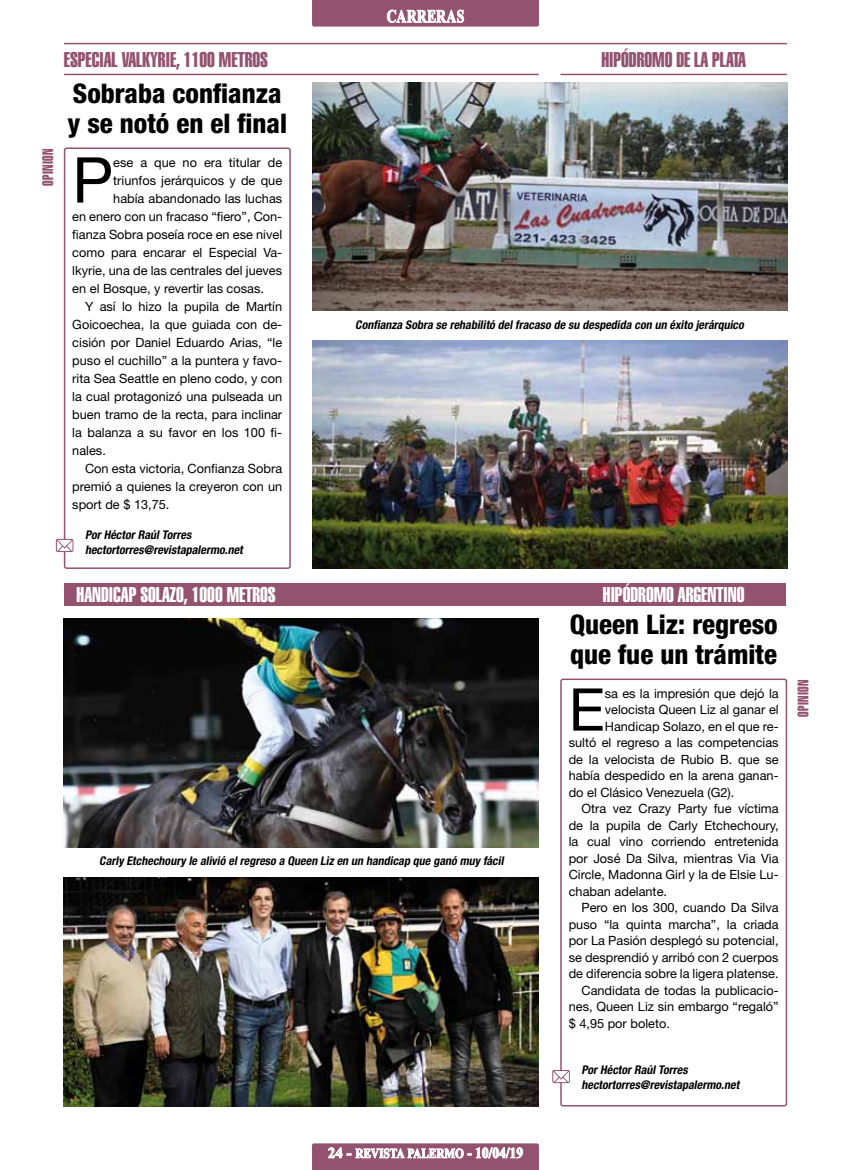
<style>
.page{position:relative;width:851px;height:1170px;background:#fff}
.page>*{position:absolute;margin:0;border:0;box-sizing:border-box;transform-origin:0 0}
.t1{font:63.15px "Helvetica Neue LT Std";color:#000}
.t2{font:58.95px "Helvetica Neue LT Std";color:#000}
.t3{font:800 condensed 27px/30px "Helvetica Neue LT Std";color:#000}
.t4{font:21px "Helvetica LT Std Extra Comp";color:#935370}
.t5{font:21px "Helvetica LT Std Extra Comp";color:#fff}
.t6{font:700 18px "Times New Roman";letter-spacing:.04em;color:#fff;scale:.75 1}
.t7{font:15px "Helvetica LT Std Extra Comp";letter-spacing:.025em;color:#935370}
.t8{font:700 13.5px "Times New Roman";color:#fff;scale:.83 1}
.t9{font:12.75px "Helvetica Neue LT Std";color:#000}
.t10{font:italic 700 condensed 12px/15px "Helvetica Neue LT Std";color:#000}
.s1{font-size:15px}
</style>
<div class="page">
<div style="left:64px;top:147px;width:227px;height:422px;border:2px solid #935370;border-radius:2px"></div>
<div style="left:560px;top:678px;width:227px;height:428px;border:2px solid #935370;border-radius:2px"></div>
<hr style="left:65px;top:74px;width:473px;height:1px;background:#935370">
<hr style="left:65px;top:43px;width:721px;height:1px;background:#935370">
<hr style="left:561px;top:74px;width:225px;height:1px;background:#935370">
<svg style="left:56px;top:539px;width:17px;height:13px"></svg>
<svg style="left:552px;top:1069px;width:17px;height:14px"></svg>
<div style="left:64px;top:583px;width:721px;height:22px;background:#935370"></div>
<svg style="left:312px;top:1143px;width:227px;height:26px;background:#a67289"></svg>
<svg style="left:312px;top:0;width:227px;height:27px;background:#9d637d"></svg>
<img style="left:64px;top:618px;width:475px;height:228px">
<img style="left:312px;top:82px;width:475px;height:229px">
<img style="left:312px;top:340px;width:475px;height:229px">
<img style="left:64px;top:877px;width:475px;height:229px">
<p class="t7" style="left:39px;top:186px;width:39px;rotate:-90deg">OPINION</p>
<h3 class="t6" style="left:386px;top:4px;width:105px">CARRERAS</h3>
<h3 class="t4" style="left:64px;top:47px;width:206px">ESPECIAL VALKYRIE, 1100 METROS</h3>
<h3 class="t4" style="left:601px;top:47px;width:146px">HIPÓDROMO DE LA PLATA</h3>
<h3 class="t3" style="left:67px;top:78px;width:221px">Sobraba confianza y se notó en el final</h3>
<h1 class="t1" style="left:72px;top:142px;width:42px">P</h1>
<p class="t9" style="left:113px;top:154px;width:170px">ese a que no era titular de</p>
<p class="t9" style="left:113px;top:172px;width:170px">triunfos jerárquicos y de que</p>
<p class="t9" style="left:113px;top:190px;width:170px">había abandonado las luchas</p>
<p class="t9" style="left:72px;top:208px;width:211px">en enero con un fracaso “fiero”, Con-</p>
<p class="t9" style="left:72px;top:226px;width:211px">fianza Sobra poseía roce en ese nivel</p>
<p class="t9" style="left:72px;top:244px;width:211px">como para encarar el Especial Va-</p>
<p class="t9" style="left:72px;top:262px;width:211px">lkyrie, una de las centrales del jueves</p>
<p class="t9" style="left:72px;top:280px;width:193px">en el Bosque, y revertir las cosas.</p>
<p class="t9" style="left:85px;top:298px;width:199px">Y así lo hizo la pupila de Martín</p>
<p class="t9" style="left:72px;top:316px;width:211px">Goicoechea, la que guiada con de-</p>
<p class="t9" style="left:72px;top:334px;width:211px">cisión por Daniel Eduardo Arias, “le</p>
<p class="t9" style="left:72px;top:352px;width:211px">puso el cuchillo” a la puntera y favo-</p>
<p class="t9" style="left:72px;top:370px;width:211px">rita Sea Seattle en pleno codo, y con</p>
<p class="t9" style="left:72px;top:388px;width:211px">la cual protagonizó una pulseada un</p>
<p class="t9" style="left:72px;top:406px;width:211px">buen tramo de la recta, para inclinar</p>
<p class="t9" style="left:72px;top:424px;width:211px">la balanza a su favor en los 100 fi-</p>
<p class="t9" style="left:72px;top:442px;width:35px">nales.</p>
<p class="t9" style="left:85px;top:460px;width:199px">Con esta victoria, Confianza Sobra</p>
<p class="t9" style="left:72px;top:478px;width:211px">premió a quienes la creyeron con un</p>
<p class="t9" style="left:72px;top:496px;width:99px">sport de $ 13,75.</p>
<p class="t10" style="left:85px;top:527px;width:162px">PorHéctorRaúlTorres hectortorres@revistapalermo.net</p>
<p class="t10" style="left:355px;top:317px;width:392px">Confianza Sobra se rehabilitó delfracaso de su despedida con un éxito jerárquico</p>
<h3 class="t5" style="left:77px;top:582px;width:200px">HANDICAP SOLAZO, 1000 METROS</h3>
<h3 class="t5" style="left:602px;top:582px;width:143px">HIPÓDROMO ARGENTINO</h3>
<p class="t10" style="left:99px;top:853px;width:408px">Carly Etchechoury le alivió elregreso a Queen Liz en un handicap que ganó muy fácil</p>
<h3 class="t3" style="left:569px;top:609px;width:209px">Queen Liz: regreso que fue un trámite</h3>
<h2 class="t2" style="left:568px;top:674px;width:38px">E</h2>
<p class="t9" style="left:604px;top:685px;width:175px">sa es la impresión que dejó la</p>
<p class="t9" style="left:604px;top:702px;width:175px">velocista Queen Liz al ganar el</p>
<p class="t9" style="left:604px;top:718px;width:175px">Handicap Solazo, en el que re-</p>
<p class="t9" style="left:568px;top:735px;width:211px">sultó el regreso a las competencias</p>
<p class="t9" style="left:568px;top:751px;width:211px">de la velocista de Rubio B. que se</p>
<p class="t9" style="left:568px;top:768px;width:211px">había despedido en la arena ganan-</p>
<p class="t9" style="left:568px;top:784px;width:167px">do el Clásico Venezuela (G2).</p>
<p class="t9" style="left:581px;top:801px;width:199px">Otra vez Crazy Party fue víctima</p>
<p class="t9" style="left:568px;top:817px;width:211px">de la pupila de Carly Etchechoury,</p>
<p class="t9" style="left:568px;top:834px;width:211px">la cual vino corriendo entretenida</p>
<p class="t9" style="left:568px;top:850px;width:211px">por José Da Silva, mientras Via Via</p>
<p class="t9" style="left:568px;top:867px;width:211px">Circle, Madonna Girl y la de Elsie Lu-</p>
<p class="t9" style="left:568px;top:883px;width:100px">chaban adelante.</p>
<p class="t9" style="left:581px;top:900px;width:199px">Pero en los 300, cuando Da Silva</p>
<p class="t9" style="left:568px;top:916px;width:211px">puso “la quinta marcha”, la criada</p>
<p class="t9" style="left:568px;top:933px;width:211px">por La Pasión desplegó su potencial,</p>
<p class="t9" style="left:568px;top:949px;width:211px">se desprendió y arribó con 2 cuerpos</p>
<p class="t9" style="left:568px;top:966px;width:211px">de diferencia sobre la ligera platense.</p>
<p class="t9" style="left:581px;top:982px;width:198px">Candidata de todas la publicacio-</p>
<p class="t9" style="left:568px;top:999px;width:211px">nes, Queen Liz sin embargo “regaló”</p>
<p class="t9" style="left:568px;top:1015px;width:103px">$ 4,95 por boleto.</p>
<p class="t10" style="left:581px;top:1062px;width:162px">PorHéctorRaúlTorres hectortorres@revistapalermo.net</p>
<p class="t7" style="left:794px;top:717px;width:39px;rotate:-90deg">OPINION</p>
<p class="t8" style="left:328px;top:1143px;width:237px"><span class="s1">24 -</span> REVISTA PALERMO <span class="s1">- 10/04/19</span></p>
</div>
